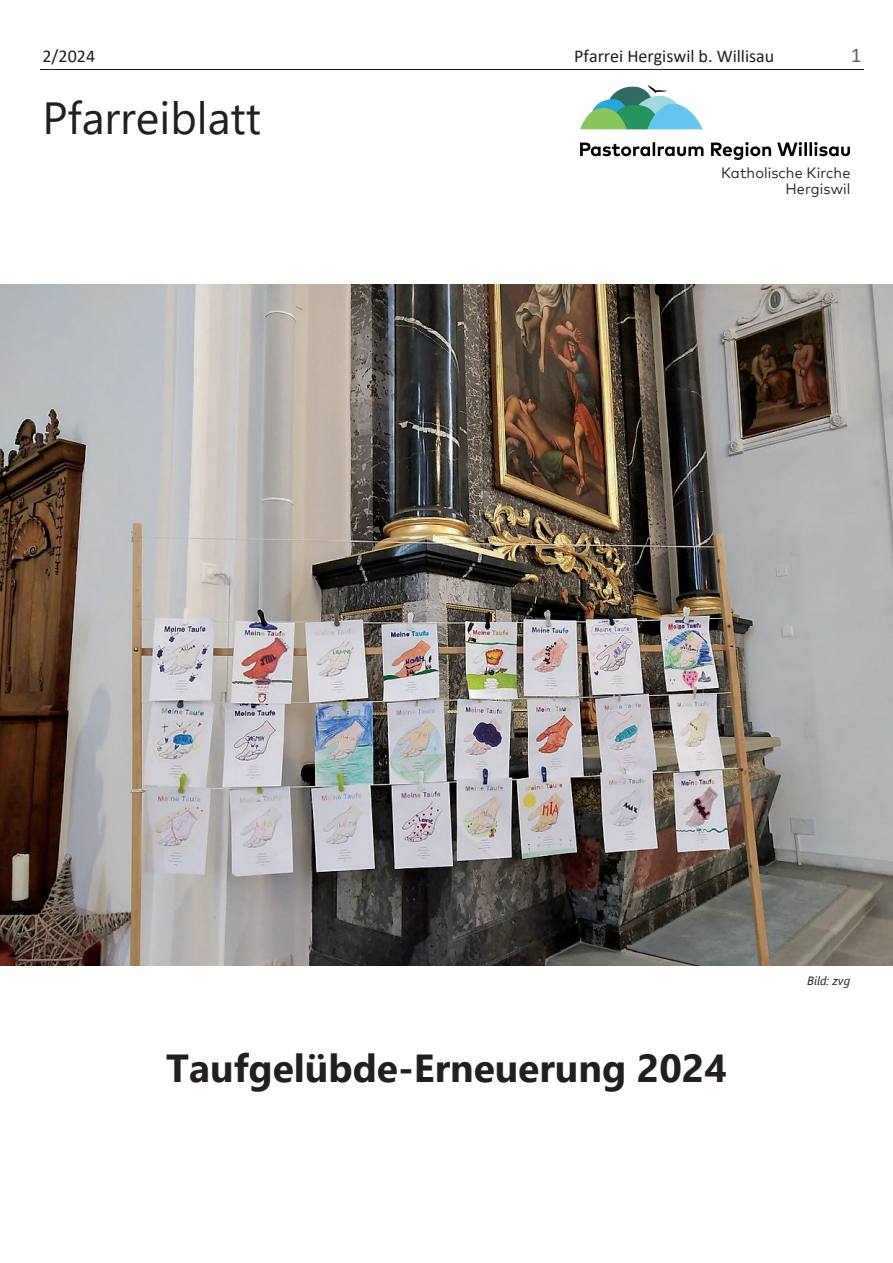
<style>
.page{position:relative;width:893px;height:1263px;background:#fff}
.page>*{position:absolute;margin:0;border:0;box-sizing:border-box;transform-origin:0 0}
.t1{font:45px "Segoe UI";color:#231f20}
.t2{font:700 39px "Segoe UI";color:#231f20}
.t3{font:21px "Calibri";color:#636366}
.t4{font:18px "Calibri";color:#231f20}
.t5{font:15px/16.5px "Mark Offc Pro";letter-spacing:.005em;color:#231f20;text-align:right;scale:.96 1}
.t6{font:italic 12px "Segoe UI";letter-spacing:-.005em;color:#231f20}
</style>
<div class="page">
<hr style="left:40px;top:69px;width:823px;height:1px;background:#231f20">
<img style="left:0;top:285px;width:893px;height:680px">
<img style="left:581px;top:85px;width:268px;height:75px">
<p class="t4" style="left:42px;top:44px;width:54px">2/2024</p>
<p class="t4" style="left:574px;top:44px;width:202px">Pfarrei Hergiswil b. Willisau</p>
<p class="t3" style="left:851px;top:41px;width:12px">1</p>
<h1 class="t1" style="left:42px;top:75px;width:220px">Pfarreiblatt</h1>
<p class="t4" style="left:42px;top:99px;width:54px">2/2024</p>
<p class="t5" style="left:721px;top:163px;width:136px">Katholische Kirche<br>Hergiswil</p>
<h2 class="t2" style="left:166px;top:1031px;width:562px">Taufgelübde-Erneuerung 2024</h2>
<p class="t6" style="left:807px;top:969px;width:45px">Bild: zvg</p>
</div>
